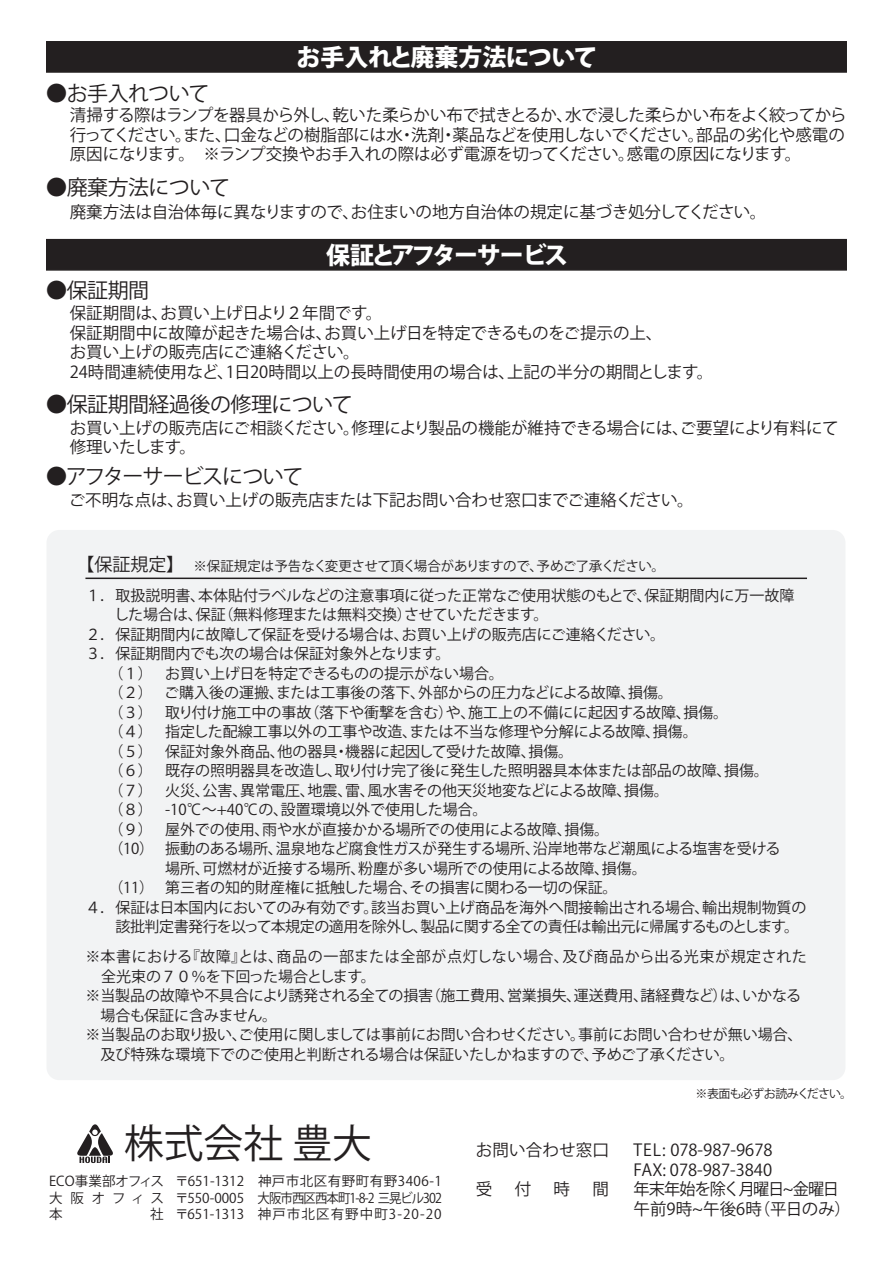
<style>
.page{position:relative;width:893px;height:1263px;background:#fff}
.page>*{position:absolute;margin:0;border:0;box-sizing:border-box;transform-origin:0 0}
.t1{font:39.75px "Koz Go Pro";color:#231f20}
.t2{font:800 24px "Koz Go Pro";letter-spacing:-.015em;color:#fff}
.t3{font:800 24px "Koz Go Pro";letter-spacing:-.1em;color:#fff}
.t4{font:21px "Koz Go Pro";letter-spacing:-.025em;color:#231f20}
.t5{font:21px "Koz Go Pro";letter-spacing:-.045em;color:#231f20}
.t6{font:16.5px/19.5px "Koz Go Pro";color:#231f20}
.t7{font:15px/19.5px "Koz Go Pro";color:#231f20}
.t8{font:15px "Koz Go Pro";letter-spacing:.04em;color:#231f20}
.t9{font:15px "Koz Go Pro";letter-spacing:-.03em;color:#231f20}
.t10{font:15px "Koz Go Pro";letter-spacing:-.025em;color:#231f20}
.t11{font:13.5px/16.2px "Koz Go Pro";color:#231f20;text-align:justify}
.t12{font:13.5px "Koz Go Pro";letter-spacing:-.03em;color:#231f20}
.t13{font:12px "Koz Go Pro";letter-spacing:-.07em;color:#231f20}
.s1{font-size:18px}
</style>
<div class="page">
<div style="left:46px;top:41px;width:801px;height:32px;background:#231f20;border:2px solid #231f20"></div>
<div style="left:46px;top:239px;width:801px;height:32px;background:#231f20;border:2px solid #231f20"></div>
<div style="left:47px;top:530px;width:798px;height:550px;background:#f2f3f4;border-radius:13px"></div>
<hr style="left:85px;top:578px;width:722px;height:1px;background:#231f20">
<svg style="left:77px;top:1124px;width:36px;height:39px"></svg>
<h2 class="t2" style="left:296px;top:42px;width:303px">お手入れと廃棄方法について</h2>
<p class="t6" style="left:70px;top:106px;width:778px;text-align:justify">清掃する際はランプを器具から外し、乾いた柔らかい布で拭きとるか、水で浸した柔らかい布をよく絞ってから行ってください。また、口金などの樹脂部には水・洗剤・薬品などを使用しないでください。部品の劣化や感電の原因になります。　※ランプ交換やお手入れの際は必ず電源を切ってください。感電の原因になります。</p>
<h3 class="t4" style="left:46px;top:79px;width:165px">●お手入れついて</h3>
<h3 class="t4" style="left:46px;top:173px;width:185px">●廃棄方法について</h3>
<p class="t6" style="left:70px;top:203px;width:698px">廃棄方法は自治体毎に異なりますので、お住まいの地方自治体の規定に基づき処分してください。</p>
<h3 class="t4" style="left:46px;top:276px;width:104px">●保証期間</h3>
<h2 class="t3" style="left:326px;top:239px;width:243px">保証とアフターサービス</h2>
<p class="t6" style="left:70px;top:304px;width:645px">保証期間は、お買い上げ日より２年間です。<br>保証期間中に故障が起きた場合は、お買い上げ日を特定できるものをご提示の上、<br>お買い上げの販売店にご連絡ください。<br>24時間連続使用など、1日20時間以上の長時間使用の場合は、上記の半分の期間とします。</p>
<h3 class="t4" style="left:46px;top:391px;width:308px">●保証期間経過後の修理について</h3>
<p class="t6" style="left:70px;top:418px;width:770px">お買い上げの販売店にご相談ください。修理により製品の機能が維持できる場合には、ご要望により有料にて修理いたします。</p>
<h3 class="t5" style="left:46px;top:463px;width:259px">●アフターサービスについて</h3>
<p class="t6" style="left:69px;top:490px;width:626px">ご不明な点は、お買い上げの販売店または下記お問い合わせ窓口までご連絡ください。</p>
<p class="t12" style="left:77px;top:557px;width:590px"><span class="s1">【保証規定】　</span>※保証規定は予告なく変更させて頂く場合がありますので、予めご了承ください。</p>
<p class="t7" style="left:85px;top:586px;width:710px">１．取扱説明書、本体貼付ラベルなどの注意事項に従った正常なご使用状態のもとで、保証期間内に万一故障</p>
<p class="t7" style="left:85px;top:625px;width:581px">２．保証期間内に故障して保証を受ける場合は、お買い上げの販売店にご連絡ください。<br>３．保証期間内でも次の場合は保証対象外となります。</p>
<p class="t7" style="left:114px;top:605px;width:436px">した場合は、保証（無料修理または無料交換）させていただきます。</p>
<p class="t7" style="left:108px;top:664px;width:397px">（１） お買い上げ日を特定できるものの提示がない場合。</p>
<p class="t7" style="left:108px;top:683px;width:566px">（２） ご購入後の運搬、または工事後の落下、外部からの圧力などによる故障、損傷。</p>
<p class="t7" style="left:108px;top:703px;width:621px">（３） 取り付け施工中の事故（落下や衝撃を含む）や、施工上の不備にに起因する故障、損傷。</p>
<p class="t7" style="left:108px;top:722px;width:591px">（４） 指定した配線工事以外の工事や改造、または不当な修理や分解による故障、損傷。</p>
<p class="t7" style="left:108px;top:742px;width:466px">（５） 保証対象外商品、他の器具・機器に起因して受けた故障、損傷。</p>
<p class="t7" style="left:108px;top:761px;width:662px">（６） 既存の照明器具を改造し、取り付け完了後に発生した照明器具本体または部品の故障、損傷。</p>
<p class="t7" style="left:108px;top:781px;width:562px">（７） 火災、公害、異常電圧、地震、雷、風水害その他天災地変などによる故障、損傷。</p>
<p class="t7" style="left:108px;top:800px;width:381px">（８） -10℃～+40℃の、設置環境以外で使用した場合。</p>
<p class="t7" style="left:108px;top:820px;width:502px">（９） 屋外での使用、雨や水が直接かかる場所での使用による故障、損傷。</p>
<p class="t7" style="left:108px;top:839px;width:674px">（10） 振動のある場所、温泉地など腐食性ガスが発生する場所、沿岸地帯など潮風による塩害を受ける</p>
<p class="t7" style="left:165px;top:859px;width:483px">場所、可燃材が近接する場所、粉塵が多い場所での使用による故障、損傷。</p>
<p class="t7" style="left:108px;top:878px;width:511px">（11） 第三者の知的財産権に抵触した場合、その損害に関わる一切の保証。</p>
<p class="t9" style="left:116px;top:917px;width:685px">該批判定書発行を以って本規定の適用を除外し、製品に関する全ての責任は輸出元に帰属するものとします。</p>
<p class="t7" style="left:85px;top:898px;width:722px">４．保証は日本国内においてのみ有効です。該当お買い上げ商品を海外へ間接輸出される場合、輸出規制物質の</p>
<p class="t8" style="left:85px;top:947px;width:723px">※本書における『故障』とは、商品の一部または全部が点灯しない場合、及び商品から出る光束が規定された</p>
<p class="t7" style="left:101px;top:967px;width:276px">全光束の７０％を下回った場合とします。</p>
<p class="t7" style="left:85px;top:986px;width:717px">※当製品の故障や不具合により誘発される全ての損害（施工費用、営業損失、運送費用、諸経費など）は、いかなる</p>
<p class="t7" style="left:85px;top:1006px;width:193px">　場合も保証に含みません。</p>
<p class="t7" style="left:85px;top:1025px;width:719px">※当製品のお取り扱い、ご使用に関しましては事前にお問い合わせください。事前にお問い合わせが無い場合、</p>
<p class="t10" style="left:85px;top:1044px;width:650px">　及び特殊な環境下でのご使用と判断される場合は保証いたしかねますので、予めご了承ください。</p>
<h1 class="t1" style="left:124px;top:1117px;width:249px">株式会社 豊大</h1>
<p class="t11" style="left:175px;top:1173px;width:268px">〒651-1312　神戸市北区有野町有野3406-1〒550-0005　大阪市西区西本町1-8-2 三晃ビル302〒651-1313 神戸市北区有野中町3-20-20</p>
<p class="t11" style="left:49px;top:1173px;width:117px">ECO事業部オフィス大阪オフィス本</p>
<p class="t11" style="left:150px;top:1206px;width:15px">社</p>
<p class="t6" style="left:476px;top:1140px;width:135px">お問い合わせ窓口</p>
<p class="t6" style="left:476px;top:1180px;width:18px">受</p>
<p class="t6" style="left:515px;top:1180px;width:18px">付</p>
<p class="t6" style="left:554px;top:1180px;width:18px">時</p>
<p class="t6" style="left:592px;top:1180px;width:18px">間</p>
<p class="t13" style="left:695px;top:1086px;width:158px">※表面も必ずお読みください。</p>
<p class="t6" style="left:634px;top:1140px;width:219px">TEL: 078-987-9678<br>FAX: 078-987-3840<br>年末年始を除く 月曜日~金曜日午前9時~午後6時（平日のみ）</p>
</div>
